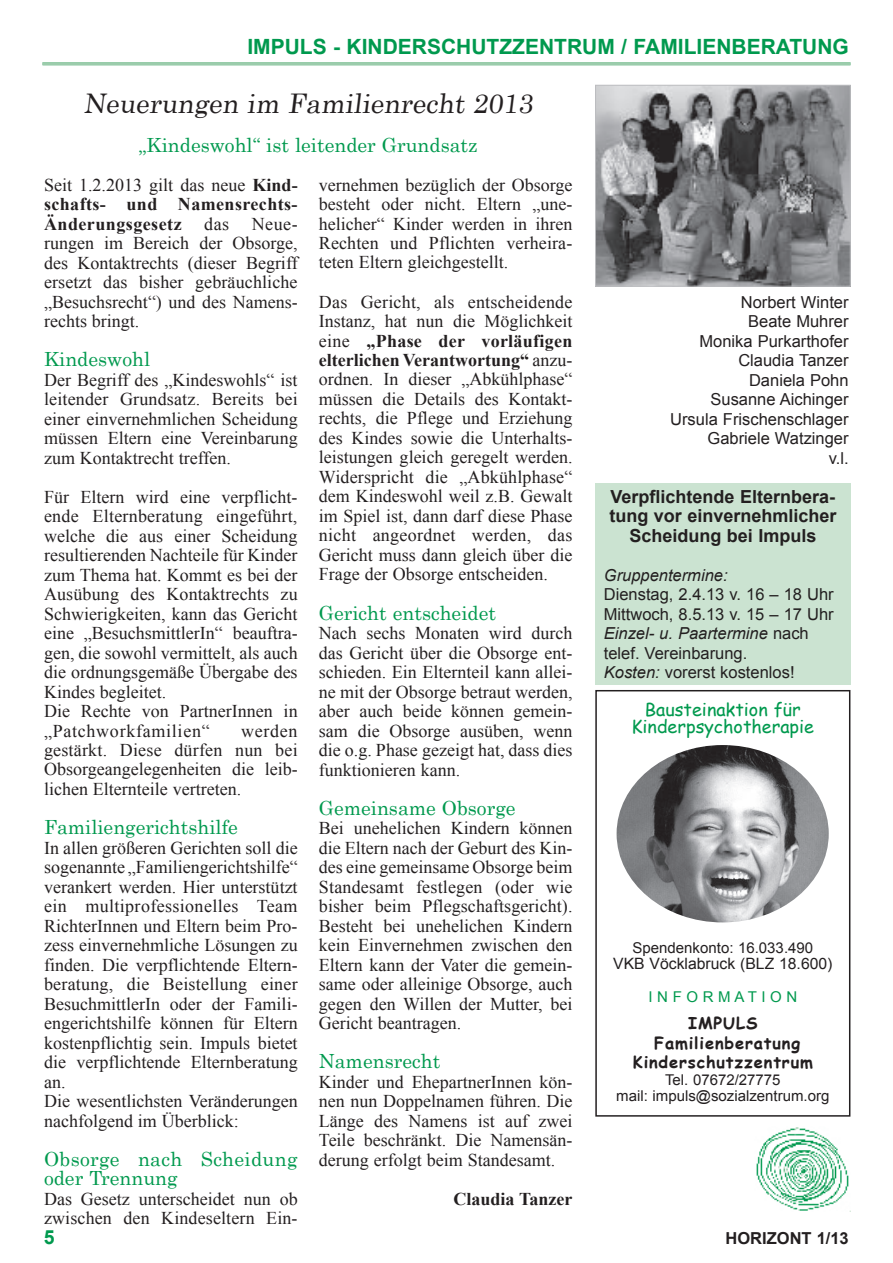
<style>
.page{position:relative;width:893px;height:1263px;background:#fff}
.page>*{position:absolute;margin:0;border:0;box-sizing:border-box;transform-origin:0 0}
.t1{font:27px "Century";color:#231f20}
.t2{font:700 21px "Arial";color:#00994e}
.t3{font:19.5px/19.5px "Century";color:#00994e}
.t4{font:700 19.5px "Arial";color:#00994e}
.t5{font:18px/19.5px "Times New Roman";color:#231f20;text-align:justify}
.t6{font:700 18px/19.5px "Times New Roman";letter-spacing:.025em;color:#231f20;text-align:justify}
.t7{font:700 18px/19.5px "Arial";color:#231f20;text-align:center}
.t8{font:700 18px "Times New Roman";color:#231f20}
.t9{font:17.85px/16.4px "Comic Sans MS";color:#00994e;text-align:center}
.t10{font:16.5px/19.5px "Arial";color:#231f20;text-align:right}
.t11{font:italic 16.5px "Arial";color:#231f20}
.t12{font:700 16.5px "Arial";color:#231f20}
.t13{font:700 16.35px/19.5px "Comic Sans MS";letter-spacing:.05em;color:#231f20;text-align:center}
.t14{font:15.6px "Arial";color:#231f20}
.t15{font:14.85px/16.4px "Arial";color:#231f20;text-align:center}
.t16{font:14.85px "Arial";color:#00994e}
.s1{font-weight:400}
.s2{font-weight:700}
.s3{font-style:italic}
</style>
<div class="page">
<hr style="left:43px;top:62px;width:807px;height:3px;background:#9bccab">
<img style="left:756px;top:1127px;width:94px;height:85px">
<div style="left:595px;top:690px;width:255px;height:426px;border:1px solid #231f20"></div>
<img style="left:617px;top:745px;width:212px;height:177px">
<div style="left:595px;top:286px;width:255px;height:183px;border:1px solid #fff"></div>
<img style="left:597px;top:87px;width:251px;height:197px">
<div style="left:595px;top:85px;width:255px;height:201px;border:1px solid #bcbdc0"></div>
<div style="left:595px;top:483px;width:255px;height:202px;background:#cbe3d1"></div>
<p class="t2" style="left:247px;top:33px;width:14px">impuls</p>
<p class="t2" style="left:333px;top:33px;width:44px">- Kinderschutzzentrum</p>
<p class="t2" style="left:621px;top:33px;width:27px">/ Familienberatung</p>
<h1 class="t1" style="left:84px;top:80px;width:456px">Neuerungen im Familienrecht 2013</h1>
<p class="t3" style="left:139px;top:133px;width:340px">„Kindeswohl“ ist leitender Grundsatz</p>
<p class="t6" style="left:44px;top:174px;width:255px"><span class="s1">Seit 1.2.2013 gilt das neue</span> Kind&shy;schafts- und Namensrechts-Änderungsgesetz</p>
<p class="t5" style="left:204px;top:213px;width:26px">das</p>
<p class="t5" style="left:44px;top:213px;width:255px;text-indent:208px">Neue&shy;rungen im Bereich der Obsorge, des Kontaktrechts (dieser Begriff ersetzt das bisher gebräuchliche „Besuchsrecht“) und des Namens&shy;rechts bringt.</p>
<p class="t3" style="left:44px;top:348px;width:108px">Kindeswohl</p>
<p class="t5" style="left:44px;top:369px;width:255px">Der Begriff des „Kindeswohls“ ist leitender Grundsatz. Bereits bei einer einvernehmlichen Scheidung müssen Eltern eine Vereinbarung zum Kontaktrecht treffen.</p>
<p class="t5" style="left:44px;top:486px;width:255px;text-align:left">Für Eltern wird eine verpflicht&shy;ende Elternberatung eingeführt, welche die aus einer Scheidung resultierenden Nachteile für Kinder zum Thema hat. Kommt es bei der<br>Ausübung des Kontaktrechts zu<br>Schwierigkeiten, kann das Gericht eine „BesuchsmittlerIn“ beauftra&shy;gen, die sowohl vermittelt, als auch die ordnungsgemäße Übergabe des<br>Kindes begleitet.<br>Die Rechte von PartnerInnen in „Patchworkfamilien“</p>
<p class="t5" style="left:44px;top:720px;width:255px;text-indent:197px">werden gestärkt. Diese dürfen nun bei Obsorgeangelegenheiten die leib&shy;lichen Elternteile vertreten.</p>
<p class="t3" style="left:44px;top:816px;width:195px">Familiengerichtshilfe</p>
<p class="t5" style="left:44px;top:837px;width:255px;text-align:left">In allen größeren Gerichten soll die sogenannte „Familiengerichtshilfe“ verankert werden. Hier unterstützt ein multiprofessionelles Team<br>RichterInnen und Eltern beim Pro&shy;zess einvernehmliche Lösungen zu finden. Die verpflichtende Eltern&shy;beratung, die Beistellung einer<br>BesuchmittlerIn oder der Famili&shy;engerichtshilfe können für Eltern kostenpflichtig sein. Impuls bietet die verpflichtende Elternberatung an.<br>Die wesentlichsten Veränderungen nachfolgend im Überblick:</p>
<p class="t3" style="left:44px;top:1147px;width:255px">Obsorge nach Scheidung oder Trennung</p>
<p class="t5" style="left:44px;top:1188px;width:255px">Das Gesetz unterscheidet nun ob zwischen den Kindeseltern Ein-</p>
<p class="t4" style="left:44px;top:1224px;width:12px">5</p>
<p class="t5" style="left:319px;top:174px;width:255px">vernehmen bezüglich der Obsorge besteht oder nicht. Eltern „une&shy;helicher“ Kinder werden in ihren Rechten und Pflichten verheira&shy;teten Eltern gleichgestellt.</p>
<p class="t5" style="left:319px;top:291px;width:255px">Das Gericht, als entscheidende Instanz, hat nun die Möglichkeit eine <span class="s2">„Phase der vorläufigen elterlichen Verantwortung“</span> anzu&shy;ordnen. In dieser „Abkühlphase“ müssen die Details des Kontakt&shy;rechts, die Pflege und Erziehung des Kindes sowie die Unterhalts&shy;leistungen gleich geregelt werden.<br>Widerspricht die „Abkühlphase“ dem Kindeswohl weil z.B. Gewalt im Spiel ist, dann darf diese Phase nicht angeordnet werden, das Gericht muss dann gleich über die Frage der Obsorge entscheiden.</p>
<p class="t3" style="left:319px;top:601px;width:179px">Gericht entscheidet</p>
<p class="t5" style="left:319px;top:623px;width:255px">Nach sechs Monaten wird durch das Gericht über die Obsorge ent&shy;schieden. Ein Elternteil kann allei&shy;ne mit der Obsorge betraut werden, aber auch beide können gemein&shy;sam die Obsorge ausüben, wenn die o.g. Phase gezeigt hat, dass dies funktionieren kann.</p>
<p class="t3" style="left:319px;top:796px;width:198px">Gemeinsame Obsorge</p>
<p class="t5" style="left:319px;top:818px;width:255px">Bei unehelichen Kindern können die Eltern nach der Geburt des Kin&shy;des eine gemeinsame Obsorge beim Standesamt festlegen (oder wie bisher beim Pflegschaftsgericht).<br>Besteht bei unehelichen Kindern kein Einvernehmen zwischen den Eltern kann der Vater die gemein&shy;same oder alleinige Obsorge, auch gegen den Willen der Mutter, bei Gericht beantragen.</p>
<p class="t3" style="left:319px;top:1050px;width:123px">Namensrecht</p>
<p class="t5" style="left:319px;top:1071px;width:255px">Kinder und EhepartnerInnen kön&shy;nen nun Doppelnamen führen. Die Länge des Namens ist auf zwei Teile beschränkt. Die Namensän&shy;derung erfolgt beim Standesamt.</p>
<p class="t8" style="left:454px;top:1186px;width:120px">Claudia Tanzer</p>
<p class="t10" style="left:670px;top:292px;width:180px">Norbert Winter<br>Beate Muhrer<br>Monika Purkarthofer<br>Claudia Tanzer<br>Daniela Pohn<br>Susanne Aichinger<br>Ursula Frischenschlager<br>Gabriele Watzinger<br>v.l.</p>
<p class="t7" style="left:609px;top:487px;width:229px">Verpflichtende Elternbera&shy;tung vor einvernehmlicher<br>Scheidung bei Impuls</p>
<p class="t11" style="left:604px;top:564px;width:125px">Gruppentermine:</p>
<p class="t10" style="left:604px;top:585px;width:231px;text-align:left">Dienstag, 2.4.13 v. 16 – 18 Uhr<br>Mittwoch, 8.5.13 v. 15 – 17 Uhr<br><span class="s3">Einzel- u. Paartermine</span> nach telef. Vereinbarung.<br><span class="s3">Kosten:</span> vorerst kostenlos!</p>
<p class="t9" style="left:632px;top:701px;width:184px">Bausteinaktion für<br>Kinderpsychotherapie</p>
<p class="t15" style="left:633px;top:939px;width:182px">Spendenkonto: 16.033.490</p>
<p class="t14" style="left:613px;top:953px;width:221px">VKB Vöcklabruck (BLZ 18.600)</p>
<p class="t16" style="left:649px;top:987px;width:150px">I N F O R M A T I O N</p>
<p class="t13" style="left:633px;top:1013px;width:182px">IMPULS<br>Familienberatung<br>Kinderschutzzentrum</p>
<p class="t15" style="left:616px;top:1071px;width:215px">Tel. 07672/27775<br>mail: impuls@sozialzentrum.org</p>
<p class="t12" style="left:725px;top:1227px;width:24px">Horizont</p>
<p class="t12" style="left:817px;top:1227px;width:34px">1/13</p>
</div>
